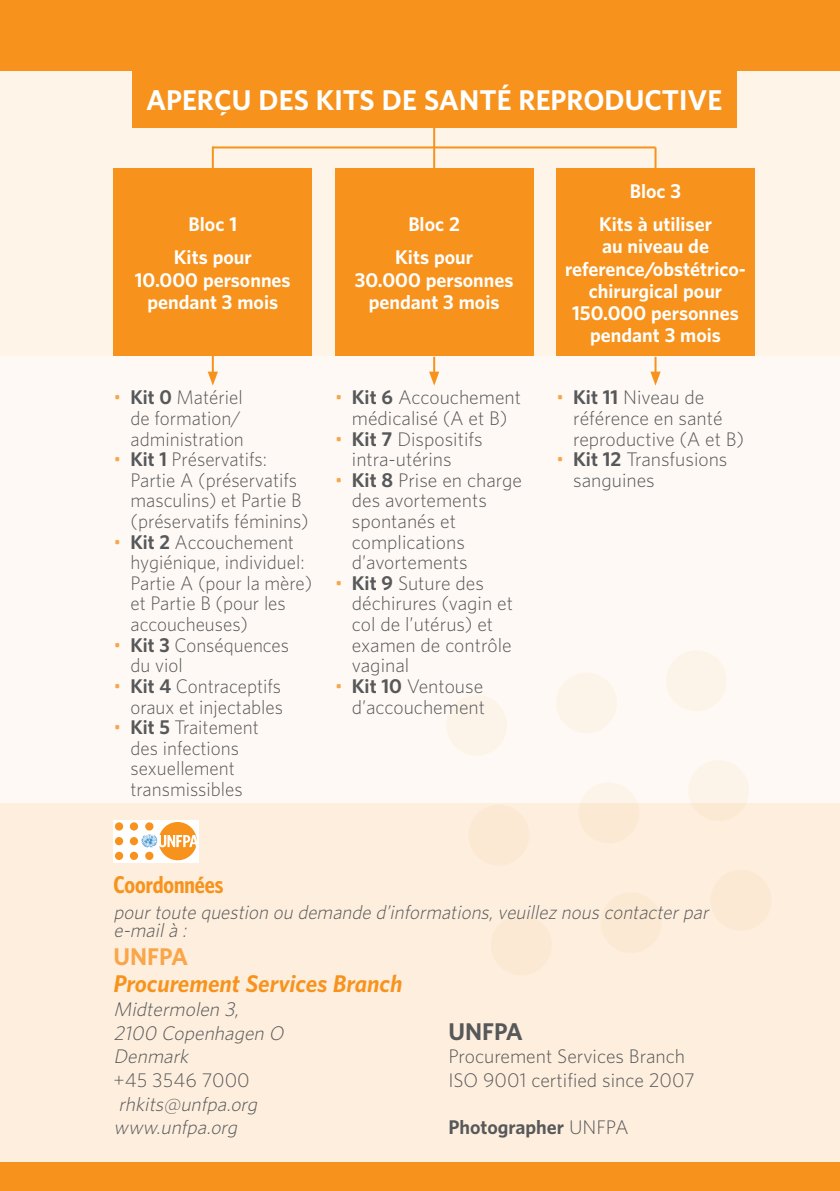
<style>
.page{position:relative;width:840px;height:1191px;background:#fff}
.page>*{position:absolute;margin:0;border:0;box-sizing:border-box;transform-origin:0 0}
.Subtitle{font:700 26px "UNFPA";color:#fff}
.Subtitle_2{font:italic 700 22px "UNFPA";color:#f7931d}
.Subtitle_2-2{font:700 condensed 22px "UNFPA";color:#f7931d}
.base_text{font:700 22px "UNFPA";color:#f9a64a}
.base_text-2{font:700 22px "UNFPA";color:#57585a}
.base_text-3{font:300 18px/20.6px "UNFPA";color:#57585a}
.base_text-4{font:700 18px/22px "UNFPA";color:#fff;text-align:center}
.base_text-5{font:italic 300 18px/18px "UNFPA";color:#57585a}
.base_text-6{font:700 18px "UNFPA";color:#57585a}
.s1{color:#f9a64a}
.s2{font-weight:700}
.s3{font-weight:300}
</style>
<div class="page">
<div style="left:0;top:0;width:839px;height:356px;background:#fef4e8"></div>
<div style="left:0;top:357px;width:839px;height:446px;background:#fef9f4"></div>
<div style="left:0;top:803px;width:839px;height:388px;background:#fdeedd"></div>
<svg style="left:447px;top:695px;width:60px;height:60px"></svg>
<svg style="left:689px;top:761px;width:60px;height:42px"></svg>
<svg style="left:666px;top:651px;width:60px;height:60px"></svg>
<svg style="left:581px;top:783px;width:56px;height:20px"></svg>
<svg style="left:557px;top:673px;width:59px;height:60px"></svg>
<div style="left:0;top:0;width:839px;height:71px;background:#f7931d"></div>
<div style="left:0;top:1162px;width:839px;height:29px;background:#f7931d"></div>
<div style="left:113px;top:820px;width:85px;height:42px;background:#fff"></div>
<div style="left:130px;top:837px;width:8px;height:8px;background:#f7931d;border-radius:50%"></div>
<div style="left:130px;top:851px;width:8px;height:9px;background:#f7931d;border-radius:50%"></div>
<div style="left:130px;top:822px;width:8px;height:8px;background:#f7931d;border-radius:50%"></div>
<div style="left:115px;top:837px;width:8px;height:8px;background:#f7931d;border-radius:50%"></div>
<div style="left:115px;top:851px;width:8px;height:9px;background:#f7931d;border-radius:50%"></div>
<div style="left:115px;top:822px;width:8px;height:8px;background:#f7931d;border-radius:50%"></div>
<svg style="left:141px;top:822px;width:56px;height:38px"></svg>
<div style="left:132px;top:71px;width:604px;height:57px;background:#f7931d"></div>
<div style="left:113px;top:169px;width:199px;height:187px;background:#f7931d"></div>
<div style="left:334px;top:169px;width:199px;height:187px;background:#f7931d"></div>
<div style="left:556px;top:169px;width:198px;height:187px;background:#f7931d"></div>
<hr style="left:213px;top:146px;width:442px;height:2px;background:#f7931d">
<hr style="left:212px;top:146px;width:2px;height:35px;background:#f7931d">
<svg style="left:207px;top:356px;width:11px;height:30px"></svg>
<hr style="left:654px;top:147px;width:2px;height:34px;background:#f7931d">
<svg style="left:650px;top:357px;width:10px;height:29px"></svg>
<hr style="left:433px;top:125px;width:2px;height:56px;background:#f7931d">
<svg style="left:429px;top:357px;width:10px;height:29px"></svg>
<p class="Subtitle" style="left:146px;top:83px;width:577px">APERÇU DES KITS DE SANTÉ REPRODUCTIVE</p>
<p class="base_text-4" style="left:188px;top:212px;width:50px">Bloc 1</p>
<p class="base_text-4" style="left:135px;top:246px;width:157px">Kits pour<br>10.000 personnes pendant 3 mois</p>
<p class="base_text-4" style="left:408px;top:212px;width:53px">Bloc 2</p>
<p class="base_text-4" style="left:354px;top:246px;width:160px">Kits pour<br>30.000 personnes pendant 3 mois</p>
<p class="base_text-3" style="left:130px;top:387px;width:115px;text-indent:-17px"><span class="s1">•</span> <span class="s2">Kit 0</span> Matériel de formation/ administration</p>
<p class="base_text-3" style="left:130px;top:448px;width:179px;text-indent:-17px"><span class="s1">•</span> <span class="s2">Kit 1</span> Préservatifs:<br>Partie A (préservatifs masculins) et Partie B (préservatifs féminins)</p>
<p class="base_text-3" style="left:130px;top:531px;width:183px;text-indent:-17px"><span class="s1">•</span> <span class="s2">Kit 2</span> Accouchement hygiénique, individuel:<br>Partie A (pour la mère) et Partie B (pour les accoucheuses)</p>
<p class="base_text-3" style="left:130px;top:634px;width:160px;text-indent:-17px"><span class="s1">•</span> <span class="s2">Kit 3</span> Conséquences du viol</p>
<p class="base_text-3" style="left:113px;top:675px;width:171px;text-align:right"><span class="s1">•</span> <span class="s2">Kit 4</span> Contraceptifs oraux et injectables</p>
<p class="base_text-3" style="left:113px;top:716px;width:147px;text-align:center"><span class="s1">•</span> <span class="s2">Kit 5</span> Traitement des infections sexuellement transmissibles</p>
<p class="base_text-3" style="left:334px;top:387px;width:188px;text-align:center"><span class="s1">•</span> <span class="s2">Kit 6</span> Accouchement médicalisé (A et B)</p>
<p class="base_text-3" style="left:351px;top:428px;width:132px;text-indent:-17px"><span class="s1">•</span> <span class="s2">Kit 7</span> Dispositifs intra-utérins</p>
<p class="base_text-3" style="left:351px;top:469px;width:171px;text-indent:-17px"><span class="s1">•</span> <span class="s2">Kit 8</span> Prise en charge des avortements spontanés et complications d’avortements</p>
<p class="base_text-3" style="left:351px;top:572px;width:162px;text-indent:-17px"><span class="s1">•</span> <span class="s2">Kit 9</span> Suture des déchirures (vagin et col de l’utérus) et examen de contrôle vaginal</p>
<p class="base_text-3" style="left:334px;top:675px;width:152px;text-align:right"><span class="s1">•</span> <span class="s2">Kit 10</span> Ventouse d’accouchement</p>
<p class="Subtitle_2-2" style="left:113px;top:870px;width:111px">Coordonnées</p>
<p class="base_text-4" style="left:629px;top:179px;width:53px">Bloc 3</p>
<p class="base_text-4" style="left:565px;top:213px;width:182px">Kits à utiliser<br>au niveau de reference/obstétrico&shy;chirurgical pour<br>150.000 personnes pendant 3 mois</p>
<p class="base_text-3" style="left:573px;top:387px;width:172px;text-indent:-17px"><span class="s1">•</span> <span class="s2">Kit 11</span> Niveau de référence en santé reproductive (A et B)</p>
<p class="base_text-3" style="left:573px;top:448px;width:156px;text-indent:-17px"><span class="s1">•</span> <span class="s2">Kit 12</span> Transfusions sanguines</p>
<p class="base_text-5" style="left:113px;top:902px;width:600px">pourtoute question ou demande d’informations,veuillez nous contacterpar e-mailà :</p>
<p class="base_text" style="left:113px;top:941px;width:76px">UNFPA</p>
<p class="Subtitle_2" style="left:113px;top:969px;width:290px">Procurement Services Branch</p>
<p class="base_text-5" style="left:113px;top:999px;width:131px">Midtermolen 3,</p>
<p class="base_text-5" style="left:113px;top:1023px;width:175px">2100 Copenhagen O</p>
<p class="base_text-5" style="left:113px;top:1047px;width:81px">Denmark</p>
<p class="base_text-3" style="left:113px;top:1069px;width:138px">+45 3546 7000</p>
<p class="base_text-5" style="left:118px;top:1094px;width:144px">rhkits@unfpa.org</p>
<p class="base_text-5" style="left:113px;top:1118px;width:129px">www.unfpa.org</p>
<p class="base_text-2" style="left:448px;top:1016px;width:76px">UNFPA</p>
<p class="base_text-3" style="left:448px;top:1045px;width:238px">Procurement Services Branch</p>
<p class="base_text-3" style="left:448px;top:1069px;width:248px">ISO 9001 certified since 2007</p>
<p class="base_text-6" style="left:448px;top:1115px;width:182px">Photographer <span class="s3">UNFPA</span></p>
</div>
